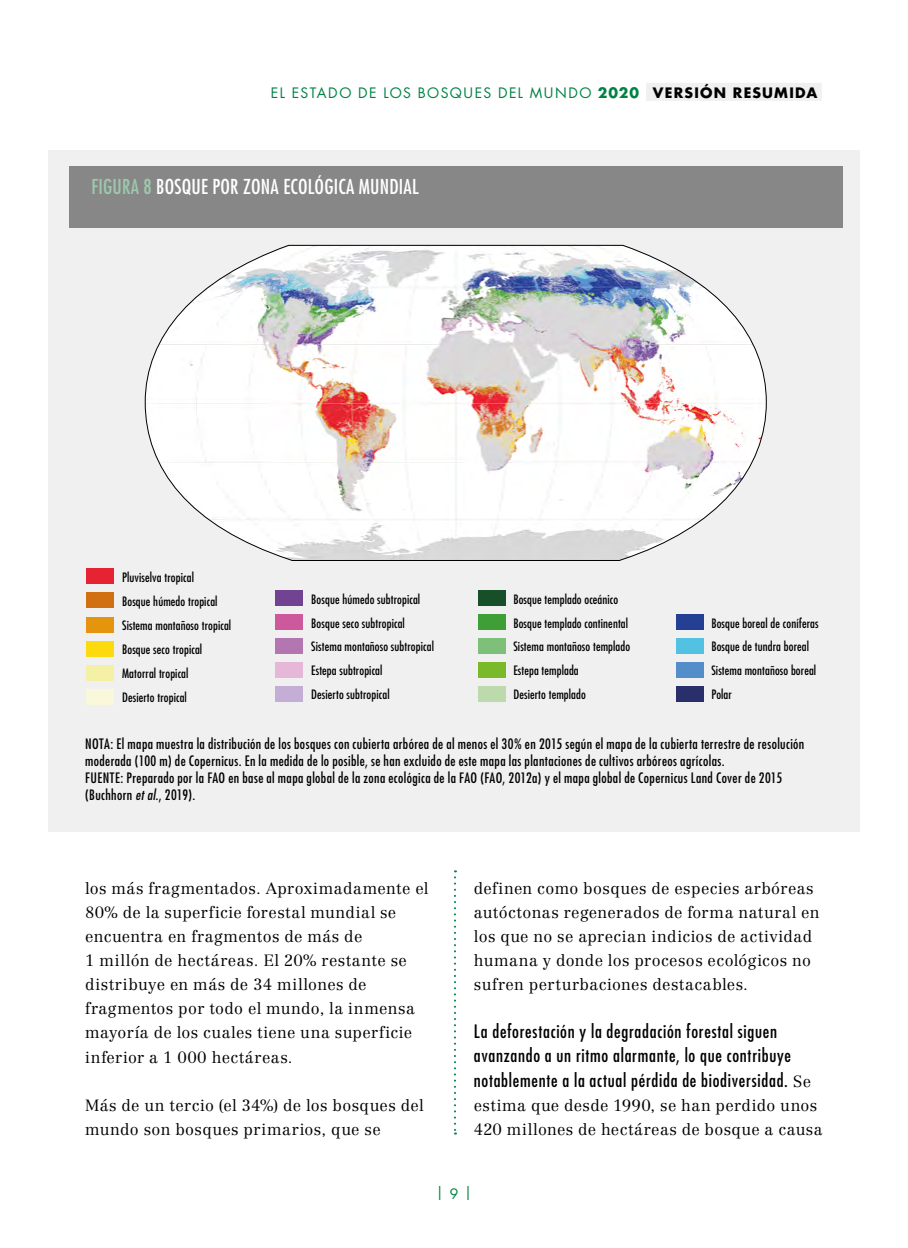
<style>
.page{position:relative;width:908px;height:1248px;background:#fff}
.page>*{position:absolute;margin:0;border:0;box-sizing:border-box;transform-origin:0 0}
.t1{font:condensed 20px "Futura Std";letter-spacing:.01em;color:#fff}
.t2{font:condensed 18px/24px "Futura Std";letter-spacing:.04em;color:#000}
.t3{font:300 16px/24px "Centennial LT Std";letter-spacing:.03em;color:#000}
.t4{font:condensed 14px/17px "Futura Std";letter-spacing:.03em;color:#000}
.t5{font:14px "Futura Std";letter-spacing:.1em;color:#008244}
.t6{font:condensed 12.6px "Futura Std";letter-spacing:.01em;color:#000}
.s1{font-weight:700}
.s2{font-weight:700;color:#000}
.s3{color:#9ec8ad}
.s4{font-style:italic}
.s5{font-family:"Centennial LT Std";font-weight:300;font-stretch:normal;font-size:16px}
</style>
<div class="page">
<svg style="left:454px;top:870px;width:2px;height:264px"></svg>
<div style="left:48px;top:150px;width:811px;height:681px;background:#f0f0f0"></div>
<div style="left:69px;top:166px;width:773px;height:62px;background:#878787"></div>
<img style="left:145px;top:245px;width:621px;height:316px">
<div style="left:86px;top:568px;width:28px;height:16px;background:#e52332"></div>
<div style="left:86px;top:616px;width:28px;height:16px;background:#e5940d"></div>
<div style="left:86px;top:641px;width:28px;height:15px;background:#fcda0e"></div>
<div style="left:86px;top:665px;width:28px;height:15px;background:#f4f0a5"></div>
<div style="left:86px;top:689px;width:28px;height:15px;background:#faf8da"></div>
<div style="left:86px;top:592px;width:28px;height:16px;background:#d16f13"></div>
<div style="left:275px;top:590px;width:28px;height:15px;background:#734393"></div>
<div style="left:275px;top:638px;width:28px;height:16px;background:#b376b0"></div>
<div style="left:275px;top:662px;width:28px;height:16px;background:#e4b8d6"></div>
<div style="left:275px;top:686px;width:28px;height:16px;background:#c4aed5"></div>
<div style="left:275px;top:614px;width:28px;height:15px;background:#cd589c"></div>
<div style="left:477px;top:590px;width:28px;height:15px;background:#164f28"></div>
<div style="left:477px;top:638px;width:28px;height:16px;background:#7ebf7a"></div>
<div style="left:477px;top:662px;width:28px;height:16px;background:#7ab929"></div>
<div style="left:477px;top:686px;width:28px;height:16px;background:#bcdaac"></div>
<div style="left:477px;top:614px;width:28px;height:15px;background:#3f9f36"></div>
<div style="left:675px;top:614px;width:28px;height:15px;background:#243f93"></div>
<div style="left:675px;top:662px;width:28px;height:16px;background:#538dca"></div>
<div style="left:675px;top:686px;width:28px;height:16px;background:#292f6a"></div>
<div style="left:675px;top:638px;width:28px;height:15px;background:#52c1e2"></div>
<div style="left:645px;top:83px;width:176px;height:18px;background:#f0f0f0"></div>
<p class="t5" style="left:271px;top:84px;width:547px">EL ESTADO DE LOS BOSQUES DEL MUNDO <span class="s1">2020</span> <span class="s2">VERSIÓN RESUMIDA</span></p>
<p class="t1" style="left:91px;top:175px;width:328px"><span class="s3">FIGURA 8</span> BOSQUE POR ZONA ECOLÓGICA MUNDIAL</p>
<p class="t6" style="left:122px;top:569px;width:73px">Pluviselva tropical</p>
<p class="t6" style="left:122px;top:593px;width:97px">Bosque húmedo tropical</p>
<p class="t6" style="left:311px;top:591px;width:110px">Bosque húmedo subtropical</p>
<p class="t6" style="left:513px;top:591px;width:106px">Bosque templado oceánico</p>
<p class="t6" style="left:122px;top:617px;width:111px">Sistema montañoso tropical</p>
<p class="t6" style="left:311px;top:615px;width:95px">Bosque seco subtropical</p>
<p class="t6" style="left:513px;top:615px;width:116px">Bosque templado continental</p>
<p class="t6" style="left:711px;top:615px;width:109px">Bosque boreal de coníferas</p>
<p class="t6" style="left:122px;top:641px;width:82px">Bosque seco tropical</p>
<p class="t6" style="left:311px;top:639px;width:124px">Sistema montañoso subtropical</p>
<p class="t6" style="left:513px;top:639px;width:118px">Sistema montañoso templado</p>
<p class="t6" style="left:711px;top:639px;width:99px">Bosque de tundra boreal</p>
<p class="t6" style="left:122px;top:665px;width:68px">Matorral tropical</p>
<p class="t6" style="left:311px;top:663px;width:73px">Estepa subtropical</p>
<p class="t6" style="left:513px;top:663px;width:67px">Estepa templada</p>
<p class="t6" style="left:711px;top:663px;width:106px">Sistema montañoso boreal</p>
<p class="t6" style="left:122px;top:689px;width:66px">Desierto tropical</p>
<p class="t6" style="left:311px;top:687px;width:80px">Desierto subtropical</p>
<p class="t6" style="left:513px;top:687px;width:74px">Desierto templado</p>
<p class="t6" style="left:711px;top:687px;width:22px">Polar</p>
<p class="t4" style="left:85px;top:735px;width:720px">NOTA: El mapa muestra la distribución de los bosques con cubierta arbórea de al menos el 30% en 2015 según el mapa de la cubierta terrestre de resolución moderada (100 m) de Copernicus. En la medida de lo posible, se han excluido de este mapa las plantaciones de cultivos arbóreos agrícolas.<br>FUENTE: Preparado por la FAO en base al mapa global de la zona ecológica de la FAO (FAO, 2012a) y el mapa global de Copernicus Land Cover de 2015 (Buchhorn <span class="s4">et al.</span>, 2019).</p>
<p class="t3" style="left:85px;top:876px;width:344px">los más fragmentados. Aproximadamente el 80% de la superficie forestal mundial se encuentra en fragmentos de más de<br>1 millón de hectáreas. El 20% restante se distribuye en más de 34 millones de fragmentos por todo el mundo, la inmensa mayoría de los cuales tiene una superficie inferior a 1 000 hectáreas.</p>
<p class="t3" style="left:85px;top:1092px;width:340px">Más de un tercio (el 34%) de los bosques del mundo son bosques primarios, que se</p>
<p class="t3" style="left:473px;top:876px;width:347px">definen como bosques de especies arbóreas autóctonas regenerados de forma natural en los que no se aprecian indicios de actividad humana y donde los procesos ecológicos no sufren perturbaciones destacables.</p>
<p class="t2" style="left:473px;top:1019px;width:338px">La deforestación y la degradación forestal siguen avanzando a un ritmo alarmante, lo que contribuye notablemente a la actual pérdida de biodiversidad. <span class="s5">Se</span></p>
<p class="t3" style="left:473px;top:1092px;width:350px">estima que desde 1990, se han perdido unos<br>420 millones de hectáreas de bosque a causa</p>
<p class="t5" style="left:436px;top:1182px;width:38px">| 9 |</p>
</div>
